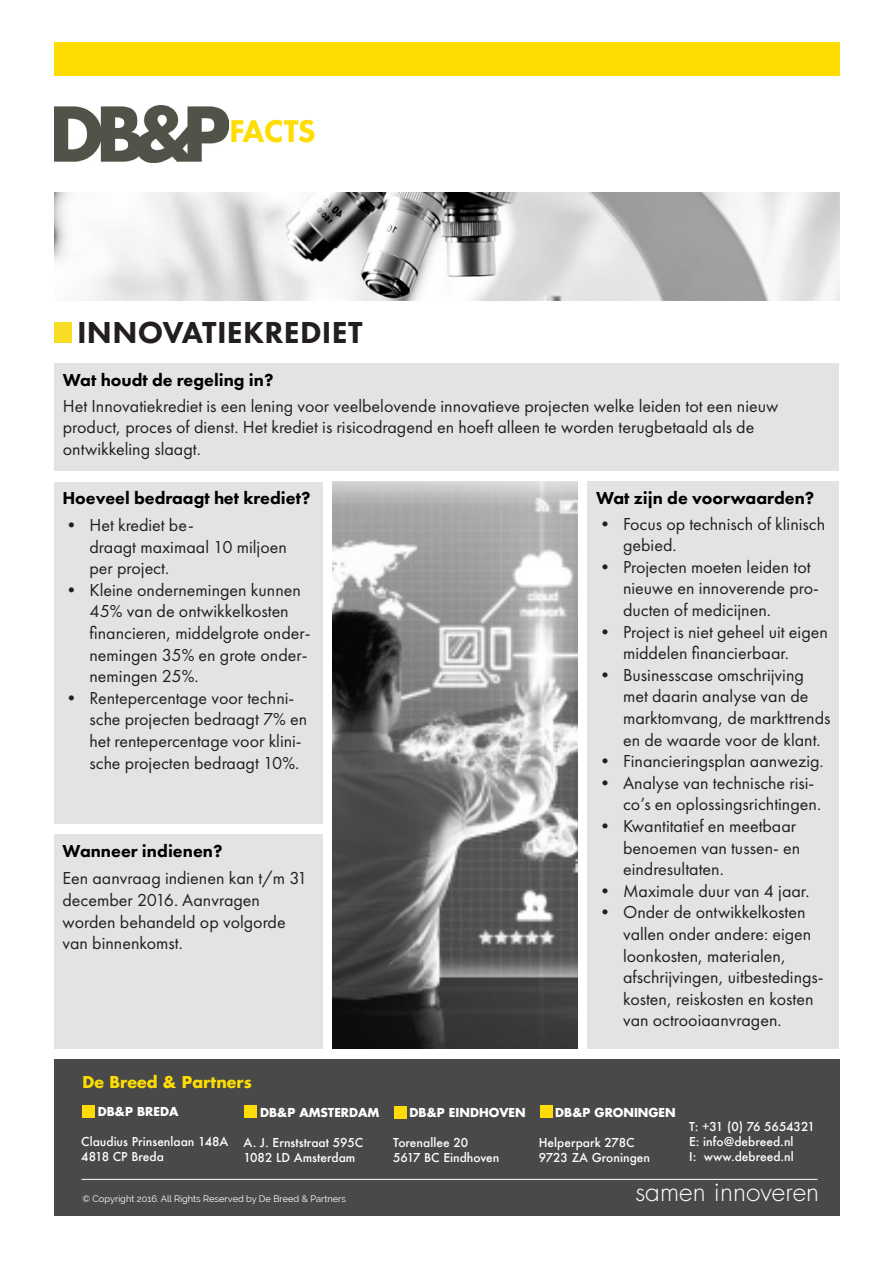
<style>
.page{position:relative;width:893px;height:1263px;background:#fff}
.page>*{position:absolute;margin:0;border:0;box-sizing:border-box;transform-origin:0 0}
.t1{font:800 32.55px "Futura PT";letter-spacing:-.025em;color:#ffdd02}
.t2{font:800 31.5px "Futura PT";letter-spacing:.01em;color:#231f20}
.t3{font:300 26.4px "Futura Std";color:#fff}
.t4{font:18px/21.6px "Futura PT";color:#231f20}
.t5{font:800 18px "Futura PT";color:#000}
.t6{font:700 15.9px "Futura Std";color:#ffdd02}
.t7{font:500 12px "Futura";color:#fff}
.t8{font:700 12px "Futura Std";color:#fff}
.t9{font:9.3px "Raleway";color:#fff}
</style>
<div class="page">
<div style="left:54px;top:43px;width:785px;height:33px;background:#ffdd03"></div>
<img style="left:54px;top:193px;width:785px;height:107px">
<div style="left:54px;top:322px;width:17px;height:21px;background:#f9dc26"></div>
<div style="left:54px;top:364px;width:785px;height:107px;background:#e2e4e4"></div>
<div style="left:54px;top:835px;width:269px;height:214px;background:#e2e4e4"></div>
<div style="left:54px;top:482px;width:269px;height:342px;background:#e2e4e4"></div>
<div style="left:587px;top:482px;width:252px;height:567px;background:#e2e4e4"></div>
<img style="left:333px;top:482px;width:244px;height:567px">
<img style="left:54px;top:106px;width:175px;height:57px">
<div style="left:54px;top:1060px;width:785px;height:155px;background:#494949"></div>
<hr style="left:81px;top:1179px;width:736px;height:1px;background:#fff">
<div style="left:82px;top:1105px;width:13px;height:12px;background:#ffdc06"></div>
<div style="left:245px;top:1105px;width:12px;height:13px;background:#ffdc06"></div>
<div style="left:394px;top:1106px;width:13px;height:13px;background:#ffdc06"></div>
<div style="left:540px;top:1106px;width:12px;height:12px;background:#ffdc06"></div>
<p class="t1" style="left:229px;top:111px;width:88px">FACTS</p>
<p class="t2" style="left:77px;top:313px;width:287px">INNOVATIEKREDIET</p>
<p class="t5" style="left:63px;top:369px;width:212px">Wat houdt de regeling in?</p>
<p class="t4" style="left:63px;top:395px;width:717px">Het Innovatiekrediet is een lening voor veelbelovende innovatieve projecten welke leiden tot een nieuw</p>
<p class="t4" style="left:63px;top:417px;width:693px">product, proces of dienst. Het krediet is risicodragend en hoeft alleen te worden terugbetaald als de</p>
<p class="t4" style="left:63px;top:438px;width:140px">ontwikkeling slaagt.</p>
<p class="t5" style="left:62px;top:487px;width:250px">Hoeveel bedraagt het krediet?</p>
<p class="t4" style="left:89px;top:514px;width:199px;text-indent:-27px">• Het krediet be-<br>draagt maximaal 10 miljoen per project.</p>
<p class="t4" style="left:89px;top:579px;width:223px;text-indent:-27px">• Kleine ondernemingen kunnen<br>45% van de ontwikkelkosten financieren, middelgrote onder&shy;nemingen 35% en grote onder&shy;nemingen 25%.</p>
<p class="t4" style="left:89px;top:687px;width:219px;text-indent:-27px">• Rentepercentage voor techni&shy;sche projecten bedraagt 7% en het rentepercentage voor klini&shy;sche projecten bedraagt 10%.</p>
<p class="t5" style="left:63px;top:840px;width:162px">Wanneer indienen?</p>
<p class="t4" style="left:63px;top:867px;width:246px">Een aanvraag indienen kan t/m 31 december 2016. Aanvragen</p>
<p class="t4" style="left:63px;top:911px;width:225px">worden behandeld op volgorde van binnenkomst.</p>
<p class="t5" style="left:596px;top:487px;width:220px">Wat zijn de voorwaarden?</p>
<p class="t4" style="left:623px;top:513px;width:204px;text-indent:-27px">• Focus op technisch of klinisch gebied.</p>
<p class="t4" style="left:623px;top:556px;width:197px;text-indent:-27px">• Projecten moeten leiden tot nieuwe en innoverende pro&shy;ducten of medicijnen.</p>
<p class="t4" style="left:623px;top:621px;width:206px;text-indent:-27px">• Project is niet geheel uit eigen middelen financierbaar.</p>
<p class="t4" style="left:623px;top:664px;width:209px;text-indent:-27px">• Businesscase omschrijving met daarin analyse van de marktomvang, de markttrends en de waarde voor de klant.</p>
<p class="t4" style="left:596px;top:750px;width:229px">• Financieringsplan aanwezig.</p>
<p class="t4" style="left:623px;top:772px;width:200px;text-indent:-27px">• Analyse van technische risi&shy;co’s en oplossingsrichtingen.</p>
<p class="t4" style="left:623px;top:815px;width:179px;text-indent:-27px">• Kwantitatief en meetbaar benoemen van tussen- en eindresultaten.</p>
<p class="t4" style="left:596px;top:880px;width:215px">• Maximale duur van 4 jaar.</p>
<p class="t4" style="left:623px;top:901px;width:202px;text-indent:-27px">• Onder de ontwikkelkosten vallen onder andere: eigen loonkosten, materialen, afschrijvingen, uitbestedings&shy;kosten, reiskosten en kosten van octrooiaanvragen.</p>
<p class="t6" style="left:82px;top:1071px;width:171px">De Breed &amp; Partners</p>
<p class="t8" style="left:98px;top:1104px;width:82px">DB&amp;P BREDA</p>
<p class="t7" style="left:81px;top:1133px;width:149px">Claudius Prinsenlaan 148A</p>
<p class="t7" style="left:81px;top:1148px;width:84px">4818 CP Breda</p>
<p class="t8" style="left:260px;top:1104px;width:121px">DB&amp;P AMSTERDAM</p>
<p class="t7" style="left:244px;top:1134px;width:121px">A. J. Ernststraat 595C</p>
<p class="t7" style="left:244px;top:1149px;width:113px">1082 LD Amsterdam</p>
<p class="t8" style="left:410px;top:1105px;width:118px">DB&amp;P EINDHOVEN</p>
<p class="t7" style="left:393px;top:1135px;width:77px">Torenallee 20</p>
<p class="t7" style="left:393px;top:1150px;width:108px">5617 BC Eindhoven</p>
<p class="t8" style="left:555px;top:1104px;width:122px">DB&amp;P GRONINGEN</p>
<p class="t7" style="left:539px;top:1134px;width:97px">Helperpark 278C</p>
<p class="t7" style="left:539px;top:1149px;width:113px">9723 ZA Groningen</p>
<p class="t7" style="left:689px;top:1118px;width:127px">T: +31 (0) 76 5654321</p>
<p class="t7" style="left:689px;top:1133px;width:106px">E: info@debreed.nl</p>
<p class="t7" style="left:689px;top:1148px;width:106px">I: www.debreed.nl</p>
<p class="t9" style="left:82px;top:1193px;width:265px">© Copyright 2016. All Rights Reserved by De Breed &amp; Partners</p>
<p class="t3" style="left:635px;top:1176px;width:185px">samen innoveren</p>
</div>
